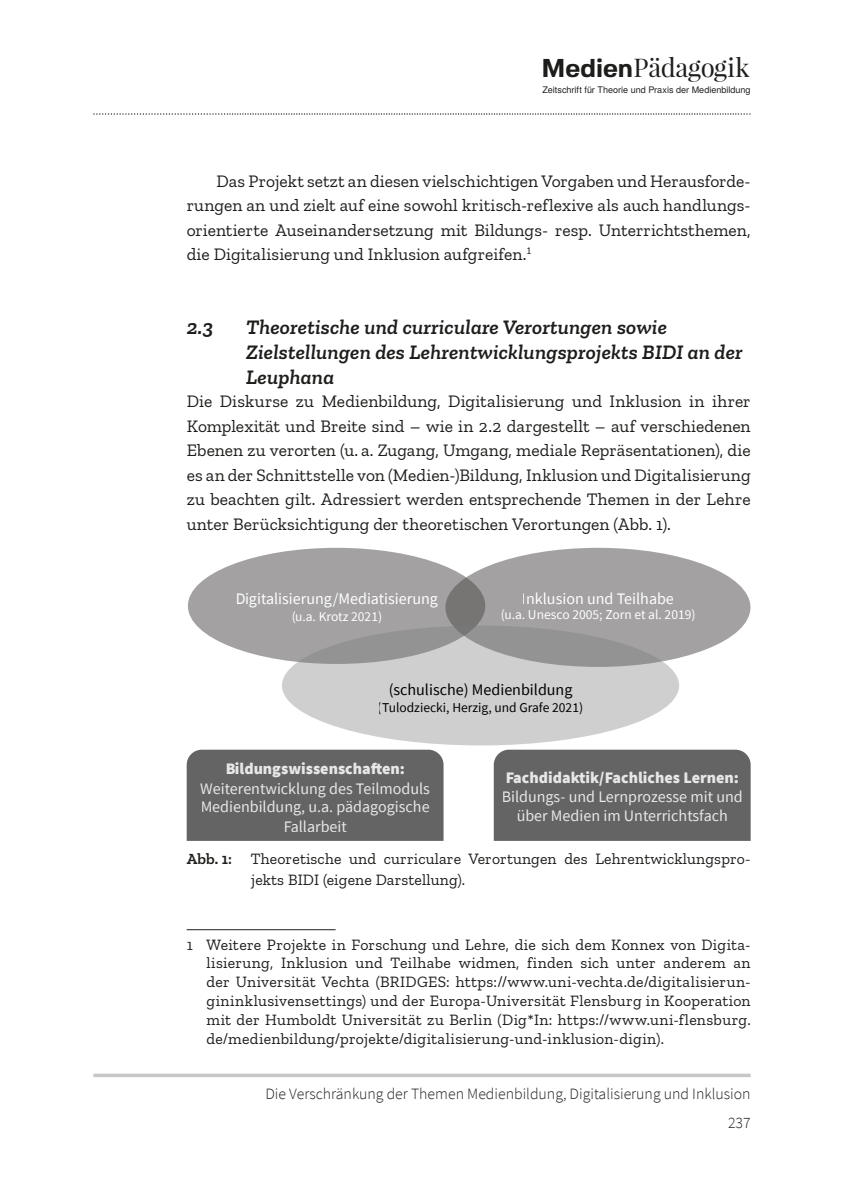
<style>
.page{position:relative;width:844px;height:1191px;background:#fff}
.page>*{position:absolute;margin:0;border:0;box-sizing:border-box;transform-origin:0 0}
.t1{font:25.72px "Playfair Display";letter-spacing:-.015em;color:#1d1d1b}
.t2{font:italic 600 21px/25.2px "Zilla Slab";letter-spacing:.01em;color:#1d1d1b}
.mp-text_kein_Einzug{font:17.5px/24.5px "Zilla Slab";color:#1d1d1b;text-align:justify}
.mp-text{font:17.5px/24.5px "Zilla Slab";color:#1d1d1b;text-align:justify}
.t3{font:16.1px/19.1px "Source Sans Pro";color:#e8e7e7;text-align:center}
.t4{font:900 16.1px "Source Sans Pro";color:#e8e7e7}
.t5{font:16.1px "Source Sans Pro";color:#fff}
.t6{font:16.1px "Source Sans Pro";color:#020203}
.mp-fussnoten{font:15.75px/18.9px "Zilla Slab";letter-spacing:.025em;color:#1d1d1b;text-align:justify}
.mp-Abbildungen_Legenden{font:15.75px/21px "Zilla Slab";letter-spacing:.01em;color:#1d1d1b}
.t7{font:300 15.75px "Source Sans Pro";color:#1d1d1b}
.mp-Abbildungen_Legenden-2{font:600 15.75px "Zilla Slab";color:#1d1d1b}
.t8{font:13.47px "Source Sans Pro";color:#fff}
.t9{font:13.47px "Source Sans Pro";color:#020203}
.t10{font:9.1px "Te X Gyre Heros";color:#1d1d1b}
.s1{font-family:"Fivo Sans";font-weight:700}
</style>
<div class="page">
<svg style="left:93px;top:1073px;width:657px;height:4px;background:#d0d0cf"></svg>
<svg style="left:93px;top:113px;width:657px;height:2px"></svg>
<div style="left:188px;top:548px;width:297px;height:116px;background:#a3a1a1;border-radius:50%"></div>
<div style="left:445px;top:548px;width:305px;height:119px;background:#a3a1a1;border-radius:50%"></div>
<svg style="left:282px;top:625px;width:397px;height:120px;background:#c1c0c0"></svg>
<div style="left:187px;top:749px;width:256px;height:92px;background:#646465"></div>
<div style="left:493px;top:749px;width:257px;height:92px;background:#646465"></div>
<hr style="left:187px;top:929px;width:148px;height:1px;background:#1d1d1b">
<h1 class="t1" style="left:541px;top:51px;width:209px"><span class="s1">Medien</span>Pädagogik</h1>
<p class="t10" style="left:542px;top:83px;width:209px">Zeitschrift für Theorie und Praxis der Medienbildung</p>
<p class="mp-text" style="left:187px;top:169px;width:565px;text-indent:30px">Das Projekt setzt an diesen vielschichtigen Vorgaben und Herausforde&shy;rungen an und zielt auf eine sowohl kritisch-reflexive als auch handlungs&shy;orientierte Auseinandersetzung mit Bildungs- resp. Unterrichtsthemen, die Digitalisierung und Inklusion aufgreifen.<sup>1</sup></p>
<h3 class="t2" style="left:187px;top:314px;width:28px">2.3</h3>
<h3 class="t2" style="left:246px;top:314px;width:497px">Theoretische und curriculare Verortungen sowie<br>Zielstellungen des Lehrentwicklungsprojekts BIDI an der<br>Leuphana</h3>
<p class="mp-text_kein_Einzug" style="left:187px;top:389px;width:565px">Die Diskurse zu Medienbildung, Digitalisierung und Inklusion in ihrer Komplexität und Breite sind – wie in 2.2 dargestellt – auf verschiedenen Ebenen zu verorten (u. a. Zugang, Umgang, mediale Repräsentationen), die es an der Schnittstelle von (Medien-)Bildung, Inklusion und Digitalisierung zu beachten gilt. Adressiert werden entsprechende Themen in der Lehre unter Berücksichtigung der theoretischen Verortungen (Abb. 1).</p>
<p class="t5" style="left:235px;top:589px;width:204px">Digitalisierung/Mediatisierung</p>
<p class="t8" style="left:291px;top:608px;width:93px">(u.a. Krotz 2021)</p>
<p class="t5" style="left:522px;top:589px;width:153px">Inklusion und Teilhabe</p>
<p class="t8" style="left:500px;top:606px;width:197px">(u.a. Unesco 2005; Zorn et al. 2019)</p>
<p class="t6" style="left:388px;top:679px;width:185px">(schulische) Medienbildung</p>
<p class="t9" style="left:378px;top:698px;width:207px">(Tulodziecki, Herzig, und Grafe 2021)</p>
<p class="t4" style="left:225px;top:757px;width:181px">Bildungswissenschaften:</p>
<p class="t3" style="left:200px;top:778px;width:231px">Weiterentwicklung des Teilmoduls<br>Medienbildung, u.a. pädagogische<br>Fallarbeit</p>
<p class="t4" style="left:505px;top:767px;width:235px">Fachdidaktik/Fachliches Lernen:</p>
<p class="t3" style="left:501px;top:787px;width:242px">Bildungs- und Lernprozesse mit und über Medien im Unterrichtsfach</p>
<p class="mp-Abbildungen_Legenden" style="left:251px;top:848px;width:501px">Theoretische und curriculare Verortungen des Lehrentwicklungspro&shy;jekts BIDI (eigene Darstellung).</p>
<p class="mp-Abbildungen_Legenden-2" style="left:187px;top:849px;width:47px">Abb. 1:</p>
<p class="mp-fussnoten" style="left:206px;top:935px;width:545px;text-indent:-20px">1 Weitere Projekte in Forschung und Lehre, die sich dem Konnex von Digita&shy;lisierung, Inklusion und Teilhabe widmen, finden sich unter anderem an der Universität Vechta (BRIDGES: https://www.uni-vechta.de/digitalisierun&shy;gininklusivensettings) und der Europa-Universität Flensburg in Kooperation mit der Humboldt Universität zu Berlin (Dig*In: https://www.uni-flensburg. de/medienbildung/projekte/digitalisierung-und-inklusion-digin).</p>
<p class="t7" style="left:265px;top:1083px;width:486px">Die Verschränkung der Themen Medienbildung, Digitalisierung und Inklusion</p>
<p class="t7" style="left:727px;top:1113px;width:24px">237</p>
</div>
